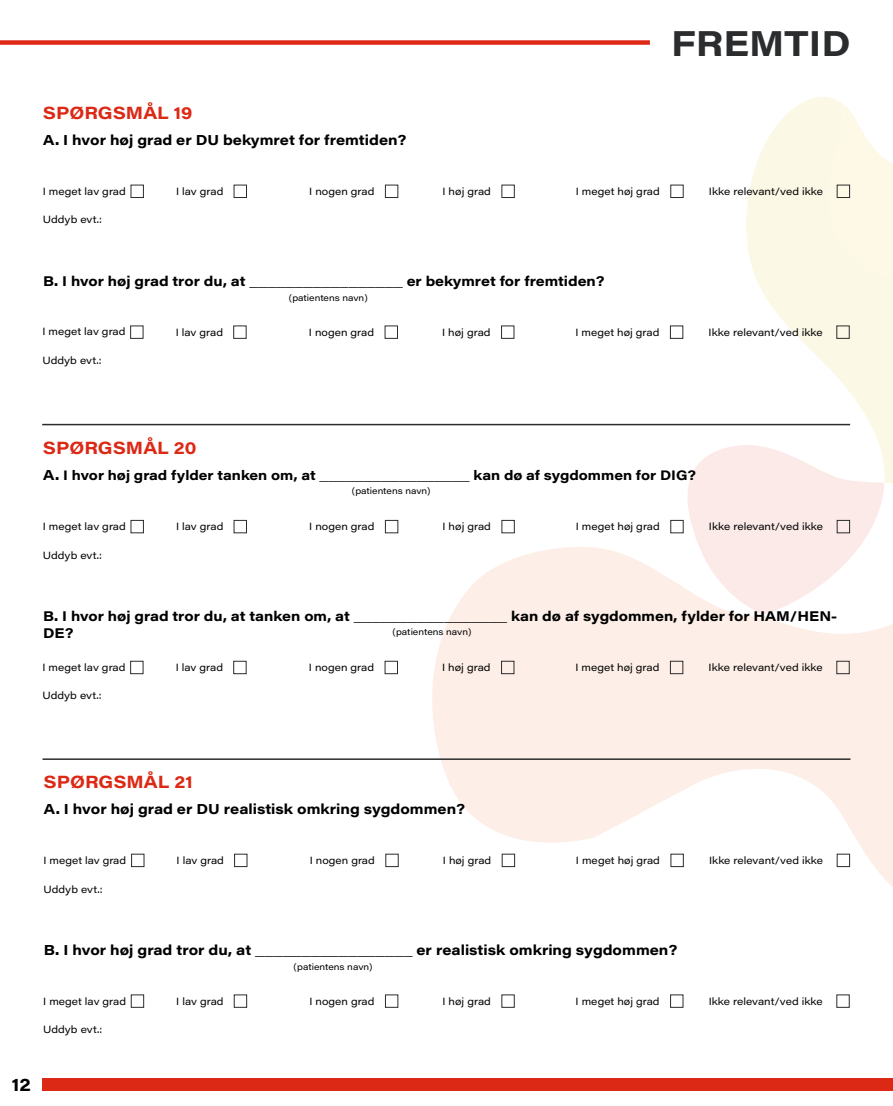
<style>
.page{position:relative;width:893px;height:1106px;background:#fff}
.page>*{position:absolute;margin:0;border:0;box-sizing:border-box;transform-origin:0 0}
.t1{font:700 35.25px "Acumin Pro Wide";color:#2b2c2d}
.t2{font:700 18px "Acumin Pro Wide";color:#000}
.t3{font:700 17.4px "Acumin Pro Wide";color:#dc2915}
.t4{font:700 14.1px "Acumin Pro Wide";color:#000}
.t5{font:700 13.8px/16.5px "Acumin Pro Wide";color:#000}
.t6{font:700 13.5px "Acumin Pro Wide";color:#000}
.t7{font:10.2px "Acumin Pro Wide";color:#000}
.t8{font:9px "Acumin Pro Wide";color:#000}
.s1{font-size:14.1px}
</style>
<div class="page">
<div style="left:43px;top:1078px;width:850px;height:13px;background:#dc2915"></div>
<svg style="left:432px;top:547px;width:461px;height:461px"></svg>
<svg style="left:679px;top:445px;width:205px;height:169px"></svg>
<svg style="left:745px;top:97px;width:148px;height:445px;fill:#fbf8e6"></svg>
<div style="left:0;top:40px;width:650px;height:5px;background:#dd2917"></div>
<div style="left:131px;top:185px;width:13px;height:13px;border:1px solid #2b2c2d"></div>
<div style="left:234px;top:185px;width:13px;height:13px;border:1px solid #2b2c2d"></div>
<div style="left:385px;top:185px;width:13px;height:13px;border:1px solid #2b2c2d"></div>
<div style="left:502px;top:185px;width:12px;height:13px;border:1px solid #2b2c2d"></div>
<div style="left:671px;top:185px;width:12px;height:13px;border:1px solid #2b2c2d"></div>
<div style="left:837px;top:185px;width:13px;height:13px;border:1px solid #2b2c2d"></div>
<div style="left:130px;top:326px;width:13px;height:12px;border:1px solid #2b2c2d"></div>
<div style="left:385px;top:326px;width:13px;height:12px;border:1px solid #2b2c2d"></div>
<div style="left:501px;top:326px;width:13px;height:12px;border:1px solid #2b2c2d"></div>
<div style="left:670px;top:326px;width:13px;height:12px;border:1px solid #2b2c2d"></div>
<div style="left:131px;top:520px;width:13px;height:13px;border:1px solid #2b2c2d"></div>
<div style="left:234px;top:520px;width:13px;height:13px;border:1px solid #2b2c2d"></div>
<div style="left:385px;top:520px;width:13px;height:13px;border:1px solid #2b2c2d"></div>
<div style="left:502px;top:520px;width:12px;height:13px;border:1px solid #2b2c2d"></div>
<div style="left:671px;top:520px;width:12px;height:13px;border:1px solid #2b2c2d"></div>
<div style="left:837px;top:520px;width:13px;height:13px;border:1px solid #2b2c2d"></div>
<div style="left:130px;top:661px;width:13px;height:13px;border:1px solid #2b2c2d"></div>
<div style="left:234px;top:661px;width:12px;height:13px;border:1px solid #2b2c2d"></div>
<div style="left:385px;top:661px;width:13px;height:13px;border:1px solid #2b2c2d"></div>
<div style="left:501px;top:661px;width:13px;height:13px;border:1px solid #2b2c2d"></div>
<div style="left:670px;top:661px;width:13px;height:13px;border:1px solid #2b2c2d"></div>
<div style="left:837px;top:661px;width:12px;height:13px;border:1px solid #2b2c2d"></div>
<div style="left:131px;top:854px;width:13px;height:12px;border:1px solid #2b2c2d"></div>
<div style="left:234px;top:854px;width:13px;height:12px;border:1px solid #2b2c2d"></div>
<div style="left:502px;top:854px;width:13px;height:12px;border:1px solid #2b2c2d"></div>
<div style="left:837px;top:854px;width:13px;height:12px;border:1px solid #2b2c2d"></div>
<div style="left:131px;top:994px;width:13px;height:13px;border:1px solid #2b2c2d"></div>
<div style="left:234px;top:994px;width:13px;height:13px;border:1px solid #2b2c2d"></div>
<div style="left:385px;top:994px;width:13px;height:13px;border:1px solid #2b2c2d"></div>
<hr style="left:43px;top:758px;width:807px;height:2px;background:#2b2c2d">
<hr style="left:42px;top:424px;width:808px;height:1px;background:#2b2c2d">
<h3 class="t3" style="left:43px;top:100px;width:151px">SPØRGSMÅL 19</h3>
<h3 class="t4" style="left:43px;top:129px;width:365px">A. I hvor høj grad er DU bekymret for fremtiden?</h3>
<h1 class="t1" style="left:671px;top:17px;width:181px">FREMTID</h1>
<p class="t7" style="left:43px;top:184px;width:84px">I meget lav grad</p>
<p class="t7" style="left:176px;top:184px;width:49px">I lav grad</p>
<p class="t7" style="left:309px;top:184px;width:67px">I nogen grad</p>
<p class="t7" style="left:442px;top:184px;width:50px">I høj grad</p>
<p class="t7" style="left:576px;top:184px;width:86px">I meget høj grad</p>
<p class="t7" style="left:709px;top:184px;width:116px">Ikke relevant/ved ikke</p>
<p class="t7" style="left:43px;top:212px;width:61px">Uddyb evt.:</p>
<h3 class="t5" style="left:43px;top:272px;width:563px">B. I hvor høj grad tror du, at _________________ er bekymret for fremtiden?</h3>
<p class="t8" style="left:289px;top:291px;width:80px">(patientens navn)</p>
<p class="t7" style="left:43px;top:324px;width:84px">I meget lav grad</p>
<p class="t7" style="left:176px;top:325px;width:49px">I lav grad</p>
<p class="t7" style="left:309px;top:325px;width:67px">I nogen grad</p>
<p class="t7" style="left:442px;top:325px;width:50px">I høj grad</p>
<p class="t7" style="left:575px;top:325px;width:86px">I meget høj grad</p>
<p class="t7" style="left:709px;top:325px;width:116px">Ikke relevant/ved ikke</p>
<p class="t7" style="left:43px;top:353px;width:61px">Uddyb evt.:</p>
<h3 class="t3" style="left:43px;top:435px;width:155px">SPØRGSMÅL 20</h3>
<h3 class="t6" style="left:43px;top:465px;width:654px"><span class="s1">A.</span> I hvor høj grad fylder tanken om, at _________________ kan dø af sygdommen for DIG?</h3>
<p class="t8" style="left:352px;top:484px;width:80px">(patientens navn)</p>
<p class="t7" style="left:43px;top:519px;width:84px">I meget lav grad</p>
<p class="t7" style="left:176px;top:519px;width:49px">I lav grad</p>
<p class="t7" style="left:309px;top:519px;width:67px">I nogen grad</p>
<p class="t7" style="left:442px;top:519px;width:50px">I høj grad</p>
<p class="t7" style="left:576px;top:519px;width:86px">I meget høj grad</p>
<p class="t7" style="left:709px;top:519px;width:116px">Ikke relevant/ved ikke</p>
<p class="t7" style="left:43px;top:548px;width:61px">Uddyb evt.:</p>
<h3 class="t5" style="left:43px;top:607px;width:795px">B. I hvor høj grad tror du, at tanken om, at _________________ kan dø af sygdommen, fylder for HAM/HEN-<br>DE?</h3>
<p class="t8" style="left:392px;top:625px;width:80px">(patientens navn)</p>
<p class="t7" style="left:43px;top:659px;width:84px">I meget lav grad</p>
<p class="t7" style="left:176px;top:660px;width:49px">I lav grad</p>
<p class="t7" style="left:309px;top:660px;width:67px">I nogen grad</p>
<p class="t7" style="left:442px;top:660px;width:50px">I høj grad</p>
<p class="t7" style="left:575px;top:660px;width:86px">I meget høj grad</p>
<p class="t7" style="left:709px;top:660px;width:116px">Ikke relevant/ved ikke</p>
<p class="t7" style="left:43px;top:688px;width:61px">Uddyb evt.:</p>
<h3 class="t3" style="left:44px;top:769px;width:150px">SPØRGSMÅL 21</h3>
<h3 class="t4" style="left:44px;top:798px;width:423px">A. I hvor høj grad er DU realistisk omkring sygdommen?</h3>
<p class="t7" style="left:44px;top:853px;width:84px">I meget lav grad</p>
<p class="t7" style="left:177px;top:853px;width:49px">I lav grad</p>
<p class="t7" style="left:310px;top:853px;width:67px">I nogen grad</p>
<p class="t7" style="left:443px;top:853px;width:50px">I høj grad</p>
<p class="t7" style="left:576px;top:853px;width:86px">I meget høj grad</p>
<p class="t7" style="left:709px;top:853px;width:116px">Ikke relevant/ved ikke</p>
<p class="t7" style="left:44px;top:881px;width:61px">Uddyb evt.:</p>
<h3 class="t4" style="left:44px;top:940px;width:635px">B. I hvor høj grad tror du, at _________________ er realistisk omkring sygdommen?</h3>
<p class="t8" style="left:294px;top:960px;width:80px">(patientens navn)</p>
<p class="t7" style="left:43px;top:994px;width:84px">I meget lav grad</p>
<p class="t7" style="left:176px;top:994px;width:49px">I lav grad</p>
<p class="t7" style="left:309px;top:994px;width:67px">I nogen grad</p>
<p class="t7" style="left:442px;top:994px;width:50px">I høj grad</p>
<p class="t7" style="left:576px;top:994px;width:86px">I meget høj grad</p>
<p class="t7" style="left:709px;top:994px;width:116px">Ikke relevant/ved ikke</p>
<p class="t7" style="left:43px;top:1022px;width:61px">Uddyb evt.:</p>
<h2 class="t2" style="left:12px;top:1071px;width:21px">12</h2>
</div>
